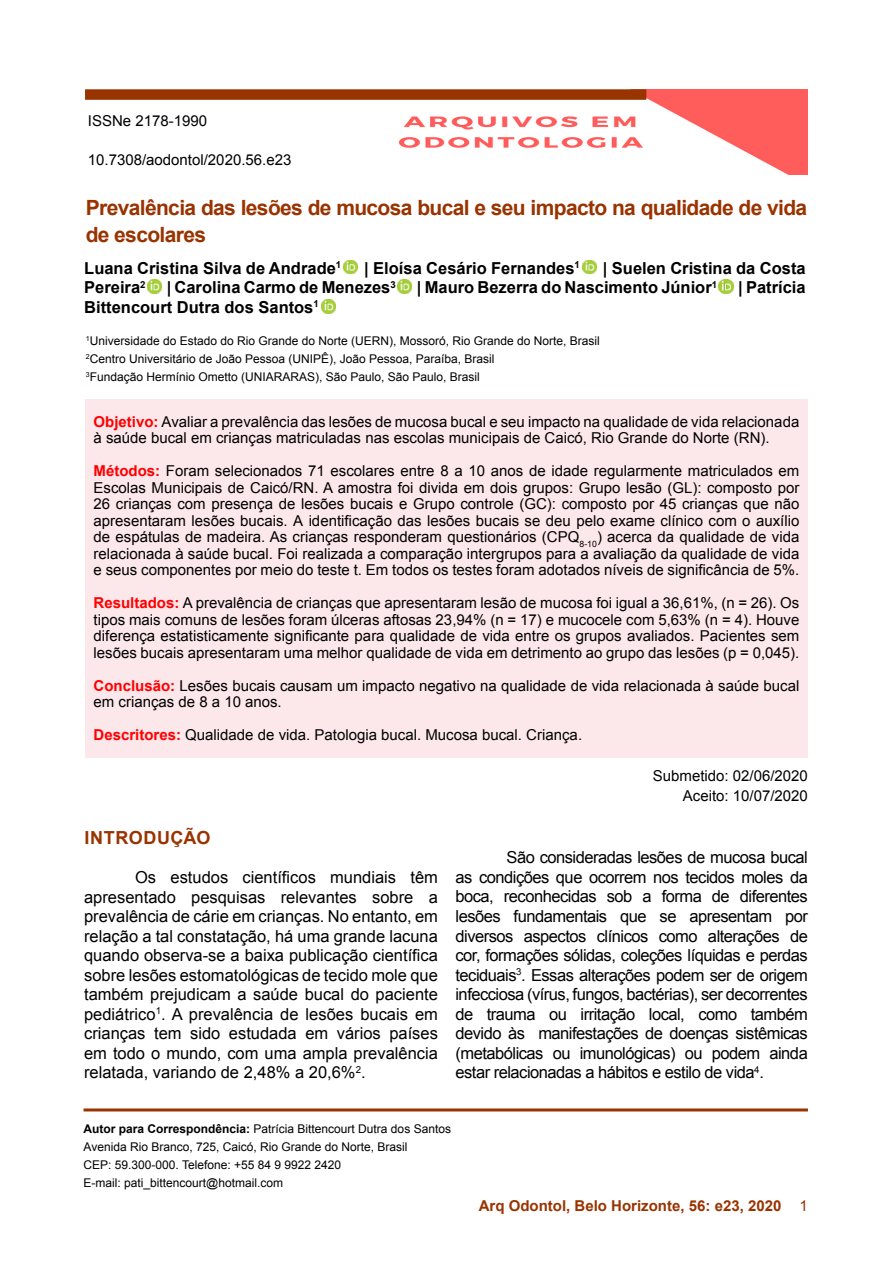
<style>
.page{position:relative;width:893px;height:1263px;background:#fff}
.page>*{position:absolute;margin:0;border:0;box-sizing:border-box;transform-origin:0 0}
.t1{font:700 21px/27px "Arial";letter-spacing:-.03em;color:#930}
.t2{font:700 18px "Arial";letter-spacing:.035em;color:#930}
.t3{font:16.5px/19.5px "Arial";letter-spacing:-.015em;color:#000;text-align:justify}
.t4{font:700 16.5px "Arial";color:#000}
.t5{font:15px/16.5px "Arial";color:#000}
.t6{font:700 15px "Arial";color:#930}
.t7{font:12px/18px "Arial";color:#000}
.s1{font-weight:700;color:#f00}
.s2{font-weight:700}
.s3{font-weight:400}
</style>
<div class="page">
<img style="left:399px;top:89px;width:409px;height:85px">
<div style="left:85px;top:399px;width:723px;height:359px;background:#fce7eb"></div>
<div style="left:85px;top:89px;width:561px;height:11px;background:#930"></div>
<hr style="left:84px;top:1108px;width:724px;height:3px;background:#930">
<img style="left:344px;top:260px;width:14px;height:14px">
<img style="left:582px;top:260px;width:15px;height:14px">
<img style="left:147px;top:280px;width:15px;height:13px">
<img style="left:398px;top:280px;width:14px;height:13px">
<img style="left:719px;top:280px;width:14px;height:13px">
<img style="left:321px;top:300px;width:15px;height:13px">
<p class="t5" style="left:88px;top:112px;width:121px">ISSNe 2178-1990</p>
<p class="t5" style="left:88px;top:151px;width:205px">10.7308/aodontol/2020.56.e23</p>
<h1 class="t1" style="left:86px;top:194px;width:723px">Prevalência das lesões de mucosa bucal e seu impacto na qualidade de vida de escolares</h1>
<p class="t4" style="left:84px;top:256px;width:258px">Luana Cristina Silva de Andrade<sup>1</sup></p>
<p class="t4" style="left:364px;top:256px;width:217px">| Eloísa Cesário Fernandes<sup>1</sup></p>
<p class="t4" style="left:603px;top:256px;width:204px">| Suelen Cristina da Costa</p>
<p class="t4" style="left:84px;top:276px;width:63px">Pereira<sup>2</sup></p>
<p class="t4" style="left:167px;top:276px;width:231px">| Carolina Carmo de Menezes<sup>3</sup></p>
<p class="t4" style="left:417px;top:276px;width:302px">| Mauro Bezerra do Nascimento Júnior<sup>1</sup></p>
<p class="t4" style="left:738px;top:276px;width:69px">| Patrícia</p>
<p class="t4" style="left:84px;top:295px;width:236px">Bittencourt Dutra dos Santos<sup>1</sup></p>
<p class="t7" style="left:86px;top:331px;width:516px"><sup>1</sup>Universidade do Estado do Rio Grande do Norte (UERN), Mossoró, Rio Grande do Norte, Brasil<br><sup>2</sup>Centro Universitário de João Pessoa (UNIPÊ), João Pessoa, Paraíba, Brasil<br><sup>3</sup>Fundação Hermínio Ometto (UNIARARAS), São Paulo, São Paulo, Brasil</p>
<p class="t5" style="left:94px;top:413px;width:707px"><span class="s1">Objetivo:</span> Avaliar a prevalência das lesões de mucosa bucal e seu impacto na qualidade de vida relacionada à saúde bucal em crianças matriculadas nas escolas municipais de Caicó, Rio Grande do Norte (RN).</p>
<p class="t5" style="left:94px;top:463px;width:707px;text-align:justify"><span class="s1">Métodos:</span> Foram selecionados 71 escolares entre 8 a 10 anos de idade regularmente matriculados em Escolas Municipais de Caicó/RN. A amostra foi divida em dois grupos: Grupo lesão (GL): composto por 26 crianças com presença de lesões bucais e Grupo controle (GC): composto por 45 crianças que não apresentaram lesões bucais. A identificação das lesões bucais se deu pelo exame clínico com o auxílio de espátulas de madeira. As crianças responderam questionários (CPQ<sub>8-10</sub>) acerca da qualidade de vida relacionada à saúde bucal. Foi realizada a comparação intergrupos para a avaliação da qualidade de vida e seus componentes por meio do teste t. Em todos os testes foram adotados níveis de significância de 5%.</p>
<p class="t5" style="left:94px;top:595px;width:707px;text-align:justify"><span class="s1">Resultados:</span> A prevalência de crianças que apresentaram lesão de mucosa foi igual a 36,61%, (n = 26). Os tipos mais comuns de lesões foram úlceras aftosas 23,94% (n = 17) e mucocele com 5,63% (n = 4). Houve diferença estatisticamente significante para qualidade de vida entre os grupos avaliados. Pacientes sem lesões bucais apresentaram uma melhor qualidade de vida em detrimento ao grupo das lesões (p = 0,045).</p>
<p class="t5" style="left:94px;top:677px;width:707px"><span class="s1">Conclusão:</span> Lesões bucais causam um impacto negativo na qualidade de vida relacionada à saúde bucal em crianças de 8 a 10 anos.</p>
<p class="t5" style="left:94px;top:727px;width:490px"><span class="s1">Descritores:</span> Qualidade de vida. Patologia bucal. Mucosa bucal. Criança.</p>
<p class="t2" style="left:84px;top:825px;width:128px">INTRODUÇÃO</p>
<p class="t3" style="left:84px;top:867px;width:355px;text-indent:51px">Os estudos científicos mundiais têm apresentado pesquisas relevantes sobre a prevalência de cárie em crianças. No entanto, em relação a tal constatação, há uma grande lacuna quando observa-se a baixa publicação científica sobre lesões estomatológicas de tecido mole que também prejudicam a saúde bucal do paciente pediátrico<sup>1</sup>. A prevalência de lesões bucais em crianças tem sido estudada em vários países em todo o mundo, com uma ampla prevalência relatada, variando de 2,48% a 20,6%<sup>2</sup>.</p>
<p class="t5" style="left:653px;top:766px;width:157px;line-height:19.5px;text-align:right">Submetido: 02/06/2020<br>Aceito: 10/07/2020</p>
<p class="t3" style="left:455px;top:848px;width:354px;text-indent:51px">São consideradas lesões de mucosa bucal as condições que ocorrem nos tecidos moles da boca, reconhecidas sob a forma de diferentes lesões fundamentais que se apresentam por diversos aspectos clínicos como alterações de cor, formações sólidas, coleções líquidas e perdas teciduais<sup>3</sup>. Essas alterações podem ser de origem infecciosa (vírus, fungos, bactérias), ser decorrentes de trauma ou irritação local, como também devido às manifestações de doenças sistêmicas (metabólicas ou imunológicas) ou podem ainda estar relacionadas a hábitos e estilo de vida<sup>4</sup>.</p>
<p class="t7" style="left:84px;top:1119px;width:369px"><span class="s2">Autor para Correspondência:</span> Patrícia Bittencourt Dutra dos Santos Avenida Rio Branco, 725, Caicó, Rio Grande do Norte, Brasil<br>CEP: 59.300-000. Telefone: +55 84 9 9922 2420<br>E-mail: pati_bittencourt@hotmail.com</p>
<p class="t6" style="left:479px;top:1195px;width:331px">Arq Odontol, Belo Horizonte, 56: e23, 2020 <span class="s3">1</span></p>
</div>
